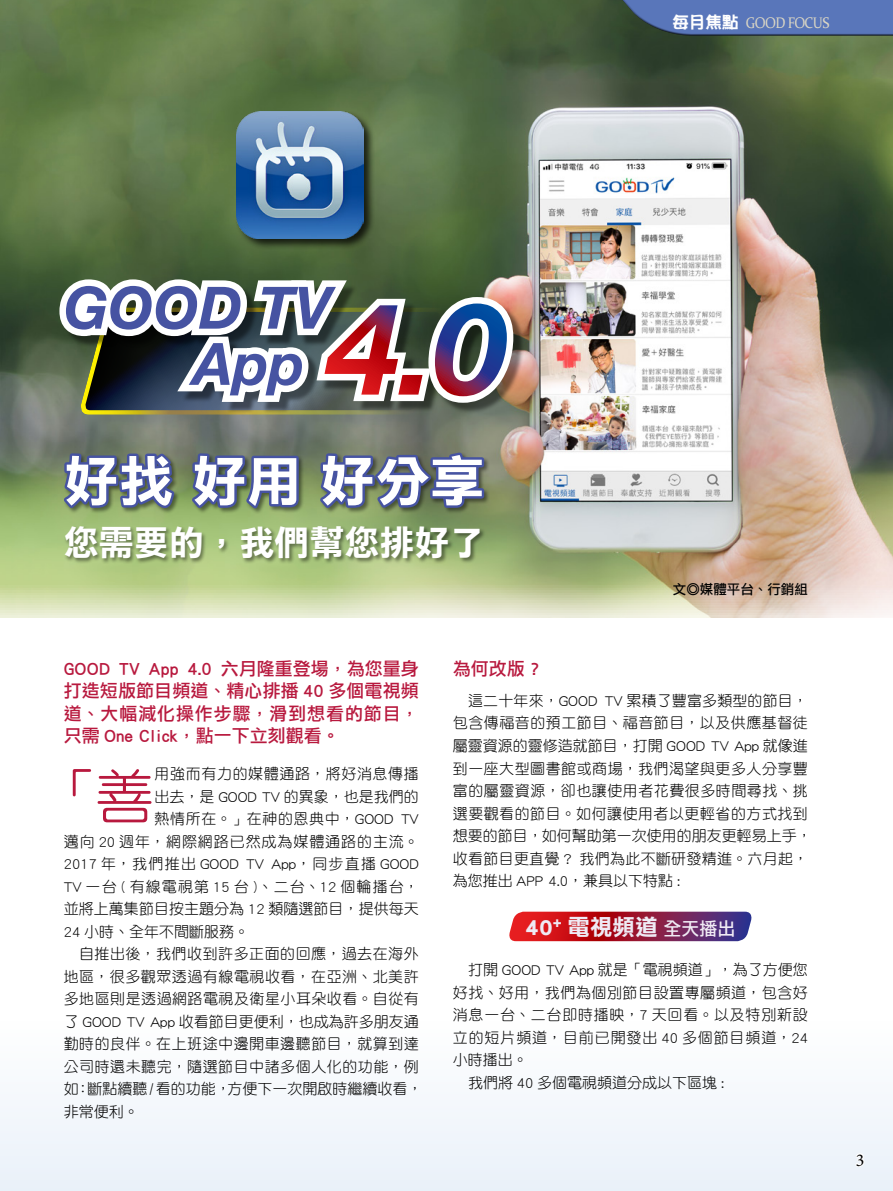
<style>
.page{position:relative;width:893px;height:1191px;background:#fff}
.page>*{position:absolute;margin:0;border:0;box-sizing:border-box;transform-origin:0 0}
.t1{font:60px "DF Yuan Std W3";color:#b8193e}
.t2{font:italic 700 58.5px/56.2px "Helvetica Neue";color:#4653a2}
.t3{font:54.9px "DF Li Hei Std W7";color:#fff}
.t4{font:35.1px "DF Li Hei Std W7";color:#fff}
.t5{font:22.5px "DF Li Hei Std W7";color:#efeaf4}
.t6{font:18px/22.5px "DF Li Hei Std W5";letter-spacing:.005em;color:#b8193e;text-align:justify}
.t7{font:18px "Minion Pro";color:#000}
.t8{font:15.3px "Constantia";letter-spacing:-.04em;color:#dbd6c4;scale:.88 1}
.t9{font:15px/22.5px "DF Yuan Std W3";letter-spacing:.03em;color:#000}
.t10{font:15px "DF Yuan Std W3";color:#000}
.t11{font:15px "DF Yuan Std W3";letter-spacing:.06em;color:#000}
.t12{font:15px "DF Yuan Std W3";letter-spacing:.07em;color:#000}
.t13{font:15px "DF Yuan Std W3";letter-spacing:.005em;color:#000}
.t14{font:15px "DF Yuan Std W3";letter-spacing:.05em;color:#000}
.t15{font:13.5px "DF Li Hei Std W5";color:#000}
.s1{font-family:"DFPOP1 Std W9";font-size:16.5px;color:#fff}
.s2{font-size:127.5px;color:#fff}
.s3{font-family:"DF Li Hei Std W5";font-size:18px}
</style>
<div class="page">
<div style="left:0;top:1021px;width:893px;height:170px;background:#f4f8fc"></div>
<img style="left:0;top:0;width:893px;height:617px">
<svg style="left:856px;top:1154px;width:8px;height:13px"></svg>
<div style="left:611px;top:0;width:282px;height:6px;background:#394d34"></div>
<div style="left:612px;top:0;width:281px;height:38px;background:#000;opacity:.75"></div>
<svg style="left:509px;top:911px;width:243px;height:30px;background:#9d2544"></svg>
<img style="left:49px;top:269px;width:473px;height:147px">
<div style="left:63px;top:452px;width:427px;height:62px;background:#000;opacity:.45"></div>
<svg style="left:59px;top:449px;width:118px;height:63px;background:#58667c"></svg>
<svg style="left:187px;top:451px;width:114px;height:63px;background:#56657a"></svg>
<svg style="left:315px;top:448px;width:176px;height:64px;background:#586479"></svg>
<div style="left:64px;top:525px;width:422px;height:39px;background:#000;opacity:.45"></div>
<div style="left:235px;top:110px;width:140px;height:140px;background:#000;opacity:.75"></div>
<img style="left:237px;top:112px;width:127px;height:127px">
<p class="t8" style="left:673px;top:12px;width:180px"><span class="s1">每月焦點</span> GOOD FOCUS</p>
<h2 class="t2" style="left:193px;top:281px;width:315px;text-indent:-129px">GOOD TV<br>App <span class="s2">4.0</span></h2>
<h3 class="t3" style="left:64px;top:451px;width:422px">好找 好用 好分享</h3>
<h3 class="t4" style="left:64px;top:523px;width:422px">您需要的，我們幫您排好了</h3>
<p class="t15" style="left:673px;top:581px;width:136px">文◎媒體平台、行銷組</p>
<p class="t6" style="left:64px;top:657px;width:357px">GOOD TV App 4.0 六月隆重登場，為您量身打造短版節目頻道、精心排播 40 多個電視頻道、大幅減化操作步驟，滑到想看的節目，只需 One Click，點一下立刻觀看。</p>
<h1 class="t1" style="left:43px;top:764px;width:113px">「善</h1>
<p class="t9" style="left:155px;top:762px;width:266px">用強而有力的媒體通路，將好消息傳播</p>
<p class="t10" style="left:155px;top:788px;width:266px">出去，是 GOOD TV 的異象，也是我們的</p>
<p class="t9" style="left:155px;top:807px;width:266px">熱情所在。」在神的恩典中，GOOD TV</p>
<p class="t11" style="left:64px;top:833px;width:357px">邁向 20 週年，網際網路已然成為媒體通路的主流。</p>
<p class="t10" style="left:64px;top:855px;width:357px">2017 年，我們推出 GOOD TV App，同步直播 GOOD</p>
<p class="t12" style="left:64px;top:878px;width:357px">TV 一台 ( 有線電視第 15 台 )、二台、12 個輪播台，</p>
<p class="t13" style="left:64px;top:900px;width:356px">並將上萬集節目按主題分為 12 類隨選節目，提供每天</p>
<p class="t10" style="left:64px;top:923px;width:187px">24 小時、全年不間斷服務。</p>
<p class="t9" style="left:79px;top:942px;width:341px">自推出後，我們收到許多正面的回應，過去在海外</p>
<p class="t9" style="left:64px;top:965px;width:356px">地區，很多觀眾透過有線電視收看，在亞洲、北美許</p>
<p class="t9" style="left:64px;top:987px;width:357px">多地區則是透過網路電視及衛星小耳朵收看。自從有</p>
<p class="t10" style="left:64px;top:1013px;width:357px">了 GOOD TV App 收看節目更便利，也成為許多朋友通</p>
<p class="t9" style="left:64px;top:1032px;width:357px">勤時的良伴。在上班途中邊開車邊聽節目，就算到達</p>
<p class="t9" style="left:64px;top:1055px;width:357px">公司時還未聽完，隨選節目中諸多個人化的功能，例</p>
<p class="t10" style="left:64px;top:1080px;width:360px">如：斷點續聽/看的功能，方便下一次開啟時繼續收看，</p>
<p class="t9" style="left:64px;top:1100px;width:76px">非常便利。</p>
<p class="t6" style="left:453px;top:657px;width:88px">為何改版 ?</p>
<p class="t9" style="left:453px;top:689px;width:360px;text-indent:15px">這二十年來，GOOD TV 累積了豐富多類型的節目，包含傳福音的預工節目、福音節目，以及供應基督徒屬靈資源的靈修造就節目，打開 GOOD TV App 就像進到一座大型圖書館或商場，我們渴望與更多人分享豐富的屬靈資源，卻也讓使用者花費很多時間尋找、挑選要觀看的節目。如何讓使用者以更輕省的方式找到想要的節目，如何幫助第一次使用的朋友更輕易上手，收看節目更直覺 ? 我們為此不斷研發精進。六月起，為您推出 APP 4.0，兼具以下特點 :</p>
<h3 class="t5" style="left:525px;top:914px;width:212px">40<sup>+</sup> 電視頻道<span class="s3">全天播出</span></h3>
<p class="t10" style="left:468px;top:961px;width:341px">打開 GOOD TV App 就是「電視頻道」，為了方便您</p>
<p class="t9" style="left:453px;top:980px;width:356px">好找、好用，我們為個別節目設置專屬頻道，包含好</p>
<p class="t14" style="left:453px;top:1006px;width:356px">消息一台、二台即時播映，7 天回看。以及特別新設</p>
<p class="t11" style="left:453px;top:1029px;width:357px">立的短片頻道，目前已開發出 40 多個節目頻道，24</p>
<p class="t9" style="left:453px;top:1048px;width:76px">小時播出。</p>
<p class="t10" style="left:468px;top:1074px;width:258px">我們將 40 多個電視頻道分成以下區塊 :</p>
<p class="t7" style="left:856px;top:1148px;width:10px">3</p>
</div>
